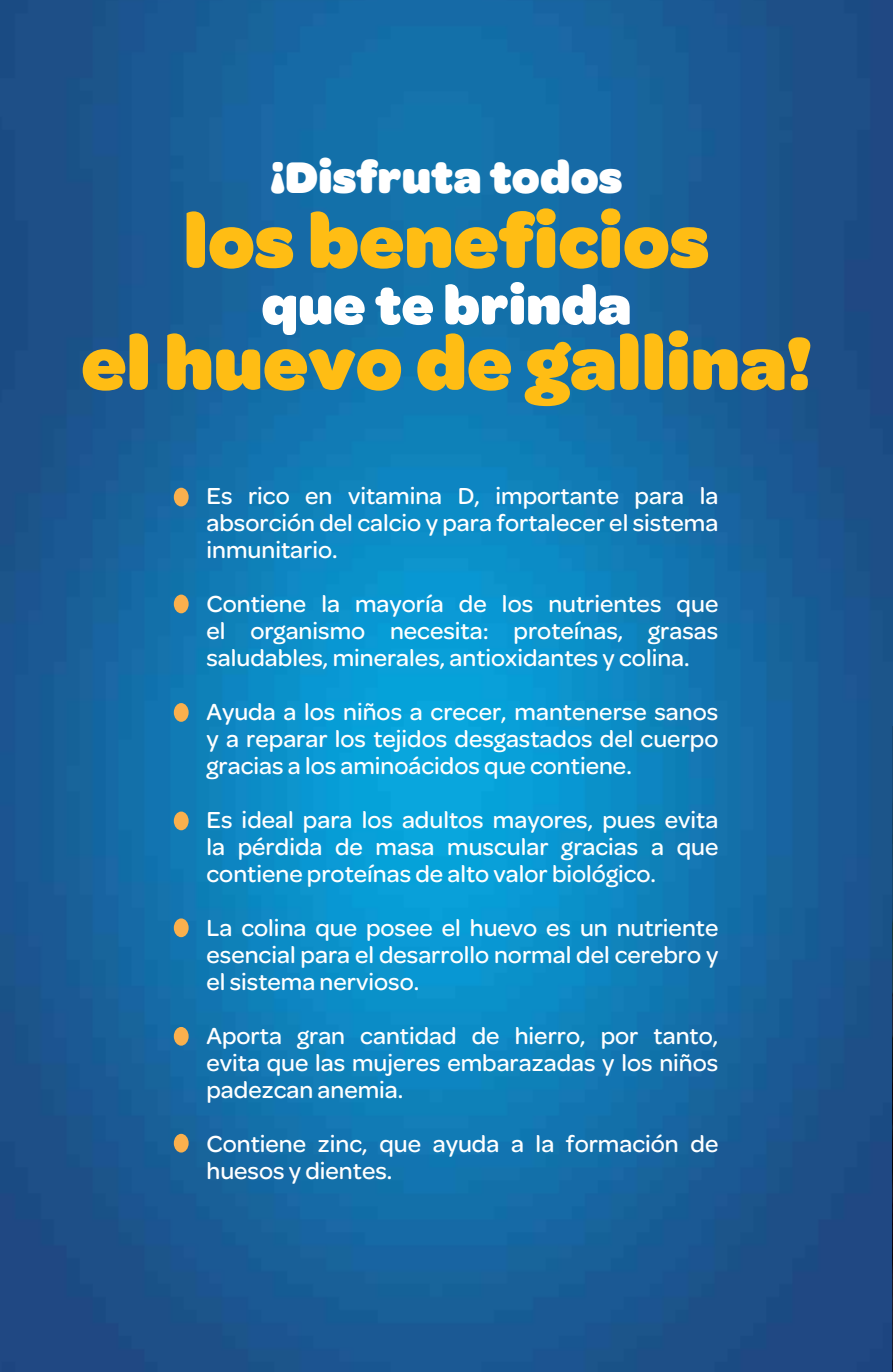
<style>
.page{position:relative;width:893px;height:1372px;background:#fff}
.page>*{position:absolute;margin:0;border:0;box-sizing:border-box;transform-origin:0 0}
.t1{font:900 78.75px "Omnes";color:#ffbd14}
.t2{font:900 56.25px "Omnes";color:#fff}
.t3{font:900 47.25px "Omnes";color:#fff}
.t4{font:500 24.75px/27px "Omnes";color:#fff;text-align:justify}
</style>
<div class="page">
<img style="left:0;top:0;width:893px;height:1371px">
<div style="left:174px;top:487px;width:15px;height:19px;background:#fab04d;border-radius:50%"></div>
<div style="left:174px;top:594px;width:15px;height:19px;background:#fab04d;border-radius:50%"></div>
<div style="left:174px;top:703px;width:15px;height:18px;background:#fab04d;border-radius:50%"></div>
<div style="left:174px;top:811px;width:15px;height:19px;background:#fab04d;border-radius:50%"></div>
<div style="left:174px;top:918px;width:15px;height:19px;background:#fab04d;border-radius:50%"></div>
<div style="left:174px;top:1026px;width:15px;height:19px;background:#fab04d;border-radius:50%"></div>
<div style="left:174px;top:1133px;width:15px;height:19px;background:#fab04d;border-radius:50%"></div>
<h3 class="t3" style="left:270px;top:150px;width:354px">¡Disfruta todos</h3>
<h1 class="t1" style="left:183px;top:195px;width:527px">los beneficios</h1>
<h2 class="t2" style="left:262px;top:273px;width:371px">que te brinda</h2>
<h1 class="t1" style="left:81px;top:317px;width:732px">el huevo de gallina!</h1>
<p class="t4" style="left:206px;top:482px;width:513px">Es rico en vitamina D, importante para la absorción del calcio y para fortalecer el sistema inmunitario.</p>
<p class="t4" style="left:206px;top:590px;width:513px">Contiene la mayoría de los nutrientes que el organismo necesita: proteínas, grasas saludables, minerales, antioxidantes y colina.</p>
<p class="t4" style="left:206px;top:698px;width:513px">Ayuda a los niños a crecer, mantenerse sanos y a reparar los tejidos desgastados del cuerpo gracias a los aminoácidos que contiene.</p>
<p class="t4" style="left:206px;top:806px;width:513px">Es ideal para los adultos mayores, pues evita la pérdida de masa muscular gracias a que contiene proteínas de alto valor biológico.</p>
<p class="t4" style="left:206px;top:914px;width:513px">La colina que posee el huevo es un nutriente esencial para el desarrollo normal del cerebro y el sistema nervioso.</p>
<p class="t4" style="left:206px;top:1022px;width:513px">Aporta gran cantidad de hierro, por tanto, evita que las mujeres embarazadas y los niños padezcan anemia.</p>
<p class="t4" style="left:206px;top:1130px;width:513px">Contiene zinc, que ayuda a la formación de huesos y dientes.</p>
</div>
